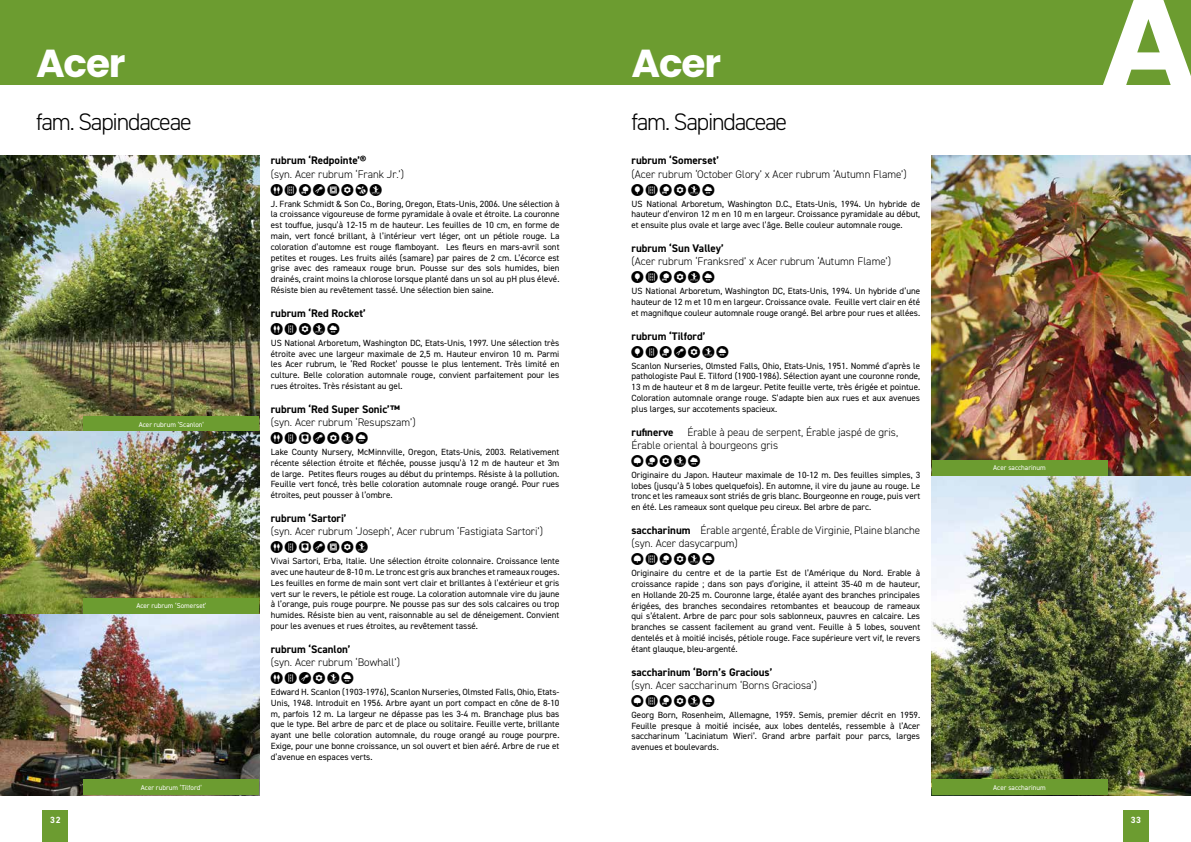
<style>
.page{position:relative;width:1191px;height:842px;background:#fff}
.page>*{position:absolute;margin:0;border:0;box-sizing:border-box;transform-origin:0 0}
.t1{font:700 130px "Poppins";color:#fff}
.t2{font:700 39px "Poppins";letter-spacing:-.03em;color:#fff}
.t3{font:300 24px "DIN2014";letter-spacing:-.05em;color:#000}
.t4{font:12px "Glyphter";letter-spacing:.18em;color:#000}
.t5{font:300 11px/13.2px "DIN2014";color:#000}
.t6{font:700 11px "DIN2014";color:#000}
.t7{font:9px/10.8px "DIN2014";color:#000;text-align:justify}
.t8{font:700 9px "DIN2014";color:#fff}
.t9{font:7px "DIN2014";color:#fff}
.s1{font-family:"BKU"}
.s2{font-weight:700}
</style>
<div class="page">
<div style="left:595px;top:0;width:596px;height:85px;background:#6c9c30"></div>
<div style="left:0;top:0;width:595px;height:85px;background:#6c9c30"></div>
<div style="left:43px;top:810px;width:25px;height:32px;background:#6c9c30"></div>
<div style="left:1123px;top:810px;width:25px;height:32px;background:#6c9c30"></div>
<img style="left:0;top:156px;width:259px;height:276px">
<div style="left:84px;top:416px;width:175px;height:16px;background:#6c9c30"></div>
<img style="left:0;top:613px;width:259px;height:182px">
<img style="left:0;top:432px;width:259px;height:181px">
<div style="left:84px;top:780px;width:175px;height:15px;background:#6c9c30"></div>
<div style="left:84px;top:598px;width:175px;height:15px;background:#6c9c30"></div>
<img style="left:931px;top:475px;width:260px;height:320px">
<div style="left:931px;top:780px;width:176px;height:15px;background:#6c9c30"></div>
<img style="left:931px;top:156px;width:260px;height:319px">
<div style="left:931px;top:460px;width:176px;height:15px;background:#6c9c30"></div>
<h2 class="t2" style="left:36px;top:41px;width:91px">Acer</h2>
<h3 class="t3" style="left:36px;top:107px;width:157px">fam. Sapindaceae</h3>
<p class="t9" style="left:139px;top:420px;width:67px">Acer rubrum ‘Scanlon’</p>
<p class="t9" style="left:136px;top:602px;width:72px">Acer rubrum ‘Somerset’</p>
<p class="t9" style="left:141px;top:783px;width:63px">Acer rubrum ‘Tilford’</p>
<p class="t6" style="left:271px;top:153px;width:97px">rubrum ‘Redpointe’®</p>
<p class="t5" style="left:271px;top:167px;width:135px">(syn. Acer rubrum ‘Frank Jr.’)</p>
<h3 class="t4" style="left:271px;top:185px;width:113px">CGIMNO<span class="s1">12</span></h3>
<p class="t7" style="left:271px;top:198px;width:290px">J. Frank Schmidt &amp; Son Co., Boring, Oregon, Etats-Unis, 2006. Une sélection à la croissance vigoureuse de forme pyramidale à ovale et étroite. La couronne est touffue, jusqu’à 12-15 m de hauteur. Les feuilles de 10 cm, en forme de main, vert foncé brillant, à l’intérieur vert léger, ont un pétiole rouge. La coloration d’automne est rouge flamboyant. Les fleurs en mars-avril sont petites et rouges. Les fruits ailés (samare) par paires de 2 cm. L’écorce est grise avec des rameaux rouge brun. Pousse sur des sols humides, bien drainés, craint moins la chlorose lorsque planté dans un sol au pH plus élevé.<br>Résiste bien au revêtement tassé. Une sélection bien saine.</p>
<p class="t6" style="left:271px;top:306px;width:96px">rubrum ‘Red Rocket’</p>
<h3 class="t4" style="left:271px;top:324px;width:70px">CFO<span class="s1">23</span></h3>
<p class="t7" style="left:271px;top:337px;width:290px">US National Arboretum, Washington DC, Etats-Unis, 1997. Une sélection très étroite avec une largeur maximale de 2,5 m. Hauteur environ 10 m. Parmi les Acer rubrum, le ‘Red Rocket’ pousse le plus lentement. Très limité en culture. Belle coloration automnale rouge, convient parfaitement pour les rues étroites. Très résistant au gel.</p>
<p class="t6" style="left:271px;top:402px;width:131px">rubrum ‘Red Super Sonic’™</p>
<p class="t5" style="left:271px;top:416px;width:146px">(syn. Acer rubrum ‘Resupszam’)</p>
<h3 class="t4" style="left:271px;top:433px;width:98px">CFLMO<span class="s1">23</span></h3>
<p class="t7" style="left:271px;top:446px;width:290px">Lake County Nursery, McMinnville, Oregon, Etats-Unis, 2003. Relativement récente sélection étroite et fléchée, pousse jusqu’à 12 m de hauteur et 3m de large. Petites fleurs rouges au début du printemps. Résiste à la pollution.<br>Feuille vert foncé, très belle coloration automnale rouge orangé. Pour rues étroites, peut pousser à l’ombre.</p>
<p class="t6" style="left:271px;top:511px;width:77px">rubrum ‘Sartori’</p>
<p class="t5" style="left:271px;top:525px;width:274px">(syn. Acer rubrum ‘Joseph’, Acer rubrum ‘Fastigiata Sartori’)</p>
<h3 class="t4" style="left:271px;top:542px;width:98px">CFLMNO<span class="s1">2</span></h3>
<p class="t7" style="left:271px;top:555px;width:290px">Vivai Sartori, Erba, Italie. Une sélection étroite colonnaire. Croissance lente avec une hauteur de 8-10 m. Le tronc est gris aux branches et rameaux rouges.<br>Les feuilles en forme de main sont vert clair et brillantes à l’extérieur et gris vert sur le revers, le pétiole est rouge. La coloration automnale vire du jaune à l’orange, puis rouge pourpre. Ne pousse pas sur des sols calcaires ou trop humides. Résiste bien au vent, raisonnable au sel de déneigement. Convient pour les avenues et rues étroites, au revêtement tassé.</p>
<p class="t6" style="left:271px;top:642px;width:81px">rubrum ‘Scanlon’</p>
<p class="t5" style="left:271px;top:656px;width:131px">(syn. Acer rubrum ‘Bowhall’)</p>
<h3 class="t4" style="left:271px;top:673px;width:84px">CFMO<span class="s1">23</span></h3>
<p class="t7" style="left:271px;top:686px;width:290px">Edward H. Scanlon (1903-1976), Scanlon Nurseries, Olmsted Falls, Ohio, Etats-Unis, 1948. Introduit en 1956. Arbre ayant un port compact en cône de 8-10 m, parfois 12 m. La largeur ne dépasse pas les 3-4 m. Branchage plus bas que le type. Bel arbre de parc et de place ou solitaire. Feuille verte, brillante ayant une belle coloration automnale, du rouge orangé au rouge pourpre.<br>Exige, pour une bonne croissance, un sol ouvert et bien aéré. Arbre de rue et d’avenue en espaces verts.</p>
<h2 class="t2" style="left:631px;top:41px;width:91px">Acer</h2>
<h3 class="t3" style="left:631px;top:107px;width:157px">fam. Sapindaceae</h3>
<p class="t6" style="left:631px;top:153px;width:89px">rubrum ‘Somerset’</p>
<p class="t5" style="left:631px;top:167px;width:277px">(Acer rubrum ‘October Glory’ x Acer rubrum ‘Autumn Flame’)</p>
<h3 class="t4" style="left:631px;top:185px;width:84px">BGIO<span class="s1">23</span></h3>
<p class="t7" style="left:631px;top:198px;width:290px">US National Arboretum, Washington D.C., Etats-Unis, 1994. Un hybride de hauteur d’environ 12 m en 10 m en largeur. Croissance pyramidale au début, et ensuite plus ovale et large avec l’âge. Belle couleur automnale rouge.</p>
<p class="t6" style="left:631px;top:241px;width:94px">rubrum ‘Sun Valley’</p>
<p class="t5" style="left:631px;top:255px;width:261px">(Acer rubrum ‘Franksred’ x Acer rubrum ‘Autumn Flame’)</p>
<h3 class="t4" style="left:631px;top:272px;width:84px">BGIO<span class="s1">23</span></h3>
<p class="t7" style="left:631px;top:285px;width:290px">US National Arboretum, Washington DC, Etats-Unis, 1994. Un hybride d’une hauteur de 12 m et 10 m en largeur. Croissance ovale. Feuille vert clair en été et magnifique couleur automnale rouge orangé. Bel arbre pour rues et allées.</p>
<p class="t6" style="left:631px;top:329px;width:75px">rubrum ‘Tilford’</p>
<h3 class="t4" style="left:631px;top:347px;width:98px">BFIMO<span class="s1">23</span></h3>
<p class="t7" style="left:631px;top:360px;width:290px">Scanlon Nurseries, Olmsted Falls, Ohio, Etats-Unis, 1951. Nommé d’après le pathologiste Paul E. Tilford (1900-1986). Sélection ayant une couronne ronde, 13 m de hauteur et 8 m de largeur. Petite feuille verte, très érigée et pointue.<br>Coloration automnale orange rouge. S’adapte bien aux rues et aux avenues plus larges, sur accotements spacieux.</p>
<p class="t5" style="left:631px;top:425px;width:268px"><span class="s2">rufinerve</span> Érable à peau de serpent, Érable jaspé de gris,<br>Érable oriental à bourgeons gris</p>
<h3 class="t4" style="left:631px;top:456px;width:70px">EIO<span class="s1">23</span></h3>
<p class="t7" style="left:631px;top:469px;width:290px">Originaire du Japon. Hauteur maximale de 10-12 m. Des feuilles simples, 3 lobes (jusqu’à 5 lobes quelquefois). En automne, il vire du jaune au rouge. Le tronc et les rameaux sont striés de gris blanc. Bourgeonne en rouge, puis vert en été. Les rameaux sont quelque peu cireux. Bel arbre de parc.</p>
<p class="t5" style="left:631px;top:524px;width:290px"><span class="s2">saccharinum</span> Érable argenté, Érable de Virginie, Plaine blanche (syn. Acer dasycarpum)</p>
<h3 class="t4" style="left:631px;top:554px;width:84px">EGIO<span class="s1">23</span></h3>
<p class="t7" style="left:631px;top:567px;width:290px">Originaire du centre et de la partie Est de l’Amérique du Nord. Erable à croissance rapide ; dans son pays d’origine, il atteint 35-40 m de hauteur, en Hollande 20-25 m. Couronne large, étalée ayant des branches principales érigées, des branches secondaires retombantes et beaucoup de rameaux qui s’étalent. Arbre de parc pour sols sablonneux, pauvres en calcaire. Les branches se cassent facilement au grand vent. Feuille à 5 lobes, souvent dentelés et à moitié incisés, pétiole rouge. Face supérieure vert vif, le revers étant glauque, bleu-argenté.</p>
<p class="t6" style="left:631px;top:665px;width:142px">saccharinum ‘Born’s Gracious’</p>
<p class="t5" style="left:631px;top:679px;width:187px">(syn. Acer saccharinum ‘Borns Graciosa’)</p>
<h3 class="t4" style="left:631px;top:696px;width:84px">EGIO<span class="s1">23</span></h3>
<p class="t7" style="left:631px;top:709px;width:290px">Georg Born, Rosenheim, Allemagne, 1959. Semis, premier décrit en 1959.<br>Feuille presque à moitié incisée, aux lobes dentelés, ressemble à l’Acer saccharinum ‘Laciniatum Wieri’. Grand arbre parfait pour parcs, larges avenues et boulevards.</p>
<h1 class="t1" style="left:1100px;top:-35px;width:97px">A</h1>
<p class="t9" style="left:993px;top:464px;width:54px">Acer saccharinum</p>
<p class="t9" style="left:993px;top:783px;width:54px">Acer saccharinum</p>
<p class="t8" style="left:50px;top:814px;width:12px">32</p>
<p class="t8" style="left:1130px;top:814px;width:12px">33</p>
</div>
